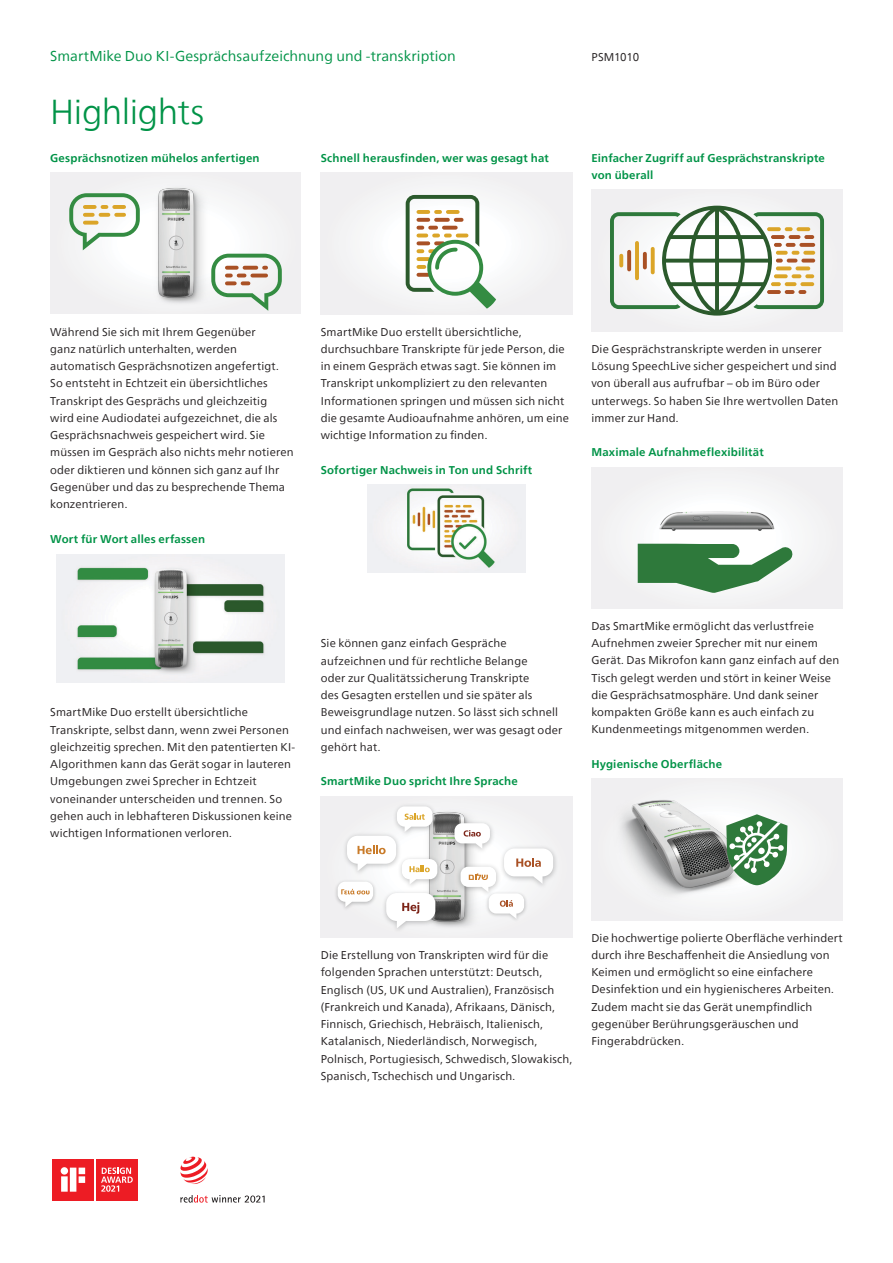
<style>
.page{position:relative;width:893px;height:1263px;background:#fff}
.page>*{position:absolute;margin:0;border:0;box-sizing:border-box;transform-origin:0 0}
.Specs___Highlights_h{font:300 34.5px "Neue Frutiger World";letter-spacing:-.015em;color:#009347}
.Product_name{font:14.25px "Neue Frutiger World";letter-spacing:.005em;color:#009347}
.Feature_text{font:11.25px/17.2px "Neue Frutiger World";letter-spacing:.015em;color:#231f20}
.Feature_name{font:700 11.25px/17.2px "Neue Frutiger World";letter-spacing:.015em;color:#009347}
.CNT_back{font:11.25px "Neue Frutiger World";letter-spacing:-.02em;color:#231f20}
</style>
<div class="page">
<div style="left:50px;top:173px;width:251px;height:141px;background:#f1f0f1"></div>
<img style="left:123px;top:188px;width:105px;height:115px">
<svg style="left:69px;top:193px;width:71px;height:57px"></svg>
<svg style="left:85px;top:221px;width:12px;height:4px"></svg>
<svg style="left:211px;top:254px;width:71px;height:57px"></svg>
<img style="left:57px;top:554px;width:227px;height:128px">
<div style="left:321px;top:173px;width:251px;height:141px;background:#f2f2f3"></div>
<svg style="left:406px;top:195px;width:90px;height:114px"></svg>
<img style="left:368px;top:484px;width:157px;height:88px">
<div style="left:321px;top:796px;width:251px;height:142px;background:#f0eff1"></div>
<img style="left:437px;top:812px;width:34px;height:115px">
<img style="left:406px;top:805px;width:34px;height:35px">
<img style="left:448px;top:817px;width:26px;height:40px">
<img style="left:396px;top:893px;width:47px;height:37px">
<img style="left:437px;top:853px;width:8px;height:40px">
<svg style="left:454px;top:823px;width:99px;height:96px"></svg>
<img style="left:336px;top:885px;width:2px;height:16px">
<svg style="left:338px;top:806px;width:99px;height:122px"></svg>
<svg style="left:591px;top:190px;width:252px;height:141px"></svg>
<svg style="left:687px;top:203px;width:60px;height:115px"></svg>
<svg style="left:681px;top:259px;width:72px;height:4px"></svg>
<svg style="left:681px;top:235px;width:72px;height:4px"></svg>
<svg style="left:681px;top:282px;width:72px;height:4px"></svg>
<svg style="left:610px;top:212px;width:71px;height:97px"></svg>
<svg style="left:753px;top:212px;width:71px;height:97px"></svg>
<div style="left:591px;top:467px;width:252px;height:142px;background:#f2f1f2"></div>
<img style="left:643px;top:495px;width:146px;height:49px">
<svg style="left:638px;top:544px;width:155px;height:49px"></svg>
<div style="left:591px;top:779px;width:252px;height:141px;background:#f2f1f2"></div>
<img style="left:621px;top:800px;width:139px;height:94px">
<svg style="left:726px;top:814px;width:61px;height:71px"></svg>
<div style="left:50px;top:1157px;width:90px;height:45px;background:linear-gradient(to bottom,#fff,#fff)"></div>
<div style="left:52px;top:1159px;width:42px;height:41px;background:#ed1c24"></div>
<svg style="left:61px;top:1167px;width:24px;height:25px"></svg>
<div style="left:96px;top:1159px;width:42px;height:41px;background:#ed1c24"></div>
<svg style="left:101px;top:1167px;width:32px;height:25px"></svg>
<svg style="left:180px;top:1195px;width:85px;height:7px"></svg>
<svg style="left:180px;top:1157px;width:28px;height:27px"></svg>
<p class="Product_name" style="left:50px;top:45px;width:407px">SmartMike Duo KI-Gesprächsaufzeichnung und ‑transkription</p>
<p class="CNT_back" style="left:591px;top:48px;width:49px">PSM1010</p>
<p class="Specs___Highlights_h" style="left:50px;top:85px;width:156px">Highlights</p>
<p class="Feature_name" style="left:50px;top:149px;width:211px">Gesprächsnotizen mühelos anfertigen</p>
<p class="Feature_name" style="left:321px;top:149px;width:230px">Schnell herausfinden, wer was gesagt hat</p>
<p class="Feature_name" style="left:591px;top:149px;width:235px">Einfacher Zugriff auf Gesprächstranskripte von überall</p>
<p class="Feature_text" style="left:50px;top:323px;width:245px">Während Sie sich mit Ihrem Gegenüber<br>ganz natürlich unterhalten, werden automatisch Gesprächsnotizen angefertigt.<br>So entsteht in Echtzeit ein übersichtliches Transkript des Gesprächs und gleichzeitig wird eine Audiodatei aufgezeichnet, die als Gesprächsnachweis gespeichert wird. Sie müssen im Gespräch also nichts mehr notieren oder diktieren und können sich ganz auf Ihr Gegenüber und das zu besprechende Thema konzentrieren.</p>
<p class="Feature_name" style="left:50px;top:530px;width:156px">Wort für Wort alles erfassen</p>
<p class="Feature_text" style="left:321px;top:323px;width:250px">SmartMike Duo erstellt übersichtliche, durchsuchbare Transkripte für jede Person, die in einem Gespräch etwas sagt. Sie können im Transkript unkompliziert zu den relevanten Informationen springen und müssen sich nicht die gesamte Audioaufnahme anhören, um eine wichtige Information zu finden.</p>
<p class="Feature_name" style="left:321px;top:461px;width:213px">Sofortiger Nachweis in Ton und Schrift</p>
<p class="Feature_text" style="left:591px;top:340px;width:248px">Die Gesprächstranskripte werden in unserer Lösung SpeechLive sicher gespeichert und sind von überall aus aufrufbar – ob im Büro oder unterwegs. So haben Sie Ihre wertvollen Daten immer zur Hand.</p>
<p class="Feature_name" style="left:591px;top:444px;width:174px">Maximale Aufnahmeflexibilität</p>
<p class="Feature_text" style="left:50px;top:704px;width:247px">SmartMike Duo erstellt übersichtliche Transkripte, selbst dann, wenn zwei Personen gleichzeitig sprechen. Mit den patentierten KI-Algorithmen kann das Gerät sogar in lauteren Umgebungen zwei Sprecher in Echtzeit voneinander unterscheiden und trennen. So gehen auch in lebhafteren Diskussionen keine wichtigen Informationen verloren.</p>
<p class="Feature_text" style="left:321px;top:635px;width:243px">Sie können ganz einfach Gespräche aufzeichnen und für rechtliche Belange<br>oder zur Qualitätssicherung Transkripte<br>des Gesagten erstellen und sie später als Beweisgrundlage nutzen. So lässt sich schnell und einfach nachweisen, wer was gesagt oder gehört hat.</p>
<p class="Feature_name" style="left:321px;top:773px;width:199px">SmartMike Duo spricht Ihre Sprache</p>
<p class="Feature_text" style="left:591px;top:617px;width:249px">Das SmartMike ermöglicht das verlustfreie Aufnehmen zweier Sprecher mit nur einem Gerät. Das Mikrofon kann ganz einfach auf den Tisch gelegt werden und stört in keiner Weise die Gesprächsatmosphäre. Und dank seiner kompakten Größe kann es auch einfach zu Kundenmeetings mitgenommen werden.</p>
<p class="Feature_name" style="left:591px;top:755px;width:132px">Hygienische Oberfläche</p>
<p class="Feature_text" style="left:321px;top:947px;width:253px">Die Erstellung von Transkripten wird für die folgenden Sprachen unterstützt: Deutsch, Englisch (US, UK und Australien), Französisch (Frankreich und Kanada), Afrikaans, Dänisch, Finnisch, Griechisch, Hebräisch, Italienisch, Katalanisch, Niederländisch, Norwegisch, Polnisch, Portugiesisch, Schwedisch, Slowakisch, Spanisch, Tschechisch und Ungarisch.</p>
<p class="Feature_text" style="left:591px;top:929px;width:253px">Die hochwertige polierte Oberfläche verhindert durch ihre Beschaffenheit die Ansiedlung von Keimen und ermöglicht so eine einfachere Desinfektion und ein hygienischeres Arbeiten.<br>Zudem macht sie das Gerät unempfindlich gegenüber Berührungsgeräuschen und Fingerabdrücken.</p>
</div>
